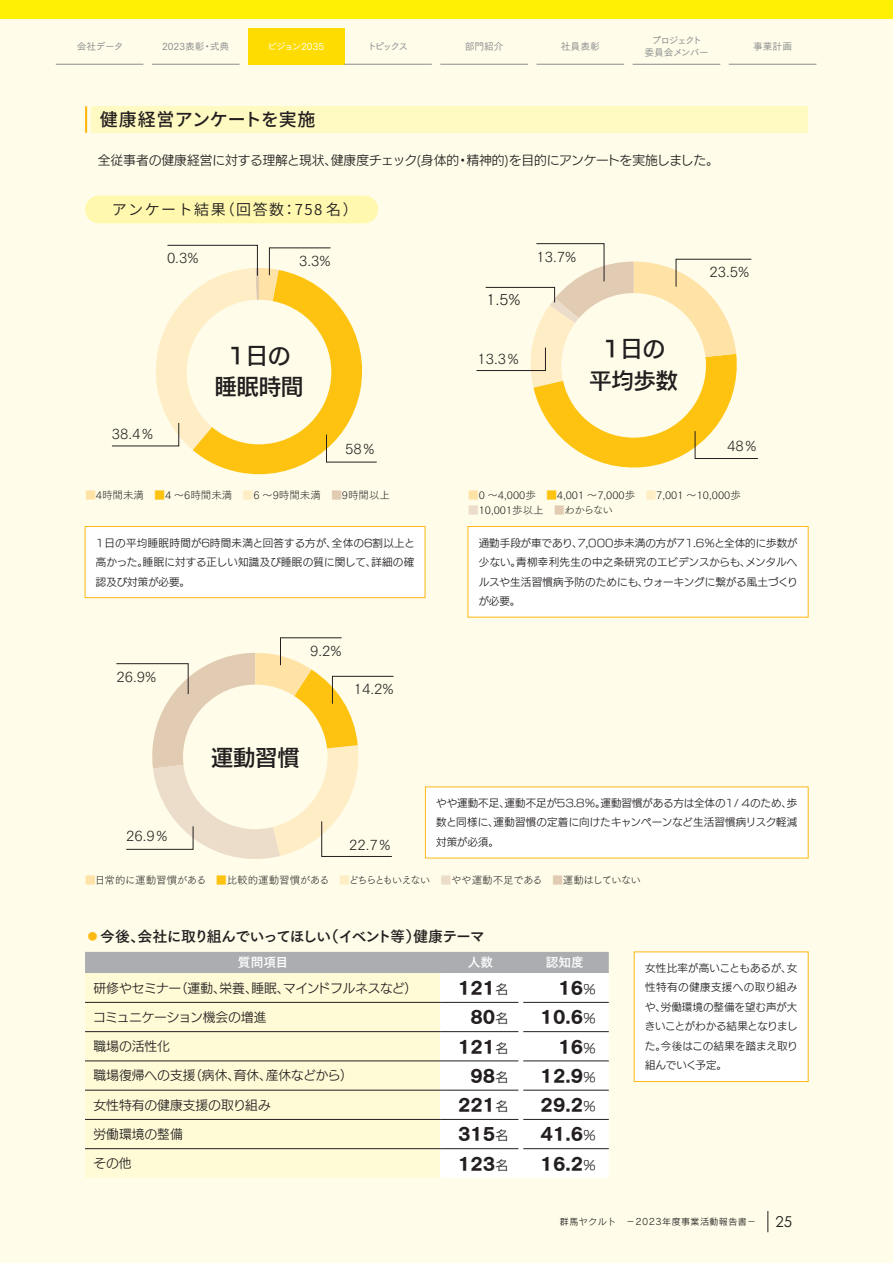
<style>
.page{position:relative;width:893px;height:1263px;background:#fffde9}
.page>*{position:absolute;margin:0;border:0;box-sizing:border-box;transform-origin:0 0}
.t1{font:22.05px/31.5px "New Rodin Pro DB";color:#231f20;text-align:center}
.t2{font:500 18px "Source Han Sans JP";letter-spacing:-.005em;color:#231f20}
.t3{font:16.5px "Tsuku Go Pro H";color:#231f20}
.t4{font:15.3px "Tsuku Go Pro L";color:#231f20}
.t5{font:15px "Tsuku Go Pro B";letter-spacing:-.085em;color:#231f20}
.t6{font:15px "Source Han Sans JP";letter-spacing:.1em;color:#231f20}
.t7{font:15px "Century Gothic Pro";color:#231f20}
.t8{font:14.1px "Tsuku Go Pro L";color:#231f20}
.t9{font:12.75px "New Rodin Pro M";color:#231f20}
.t10{font:12.75px "New Rodin Pro M";letter-spacing:-.025em;color:#231f20}
.t11{font:12.75px "New Rodin Pro M";letter-spacing:-.02em;color:#231f20}
.t12{font:12.75px "Tsuku Go Pro B";color:#fff}
.t13{font:10.5px/19.5px "New Rodin Pro M";color:#231f20;text-align:justify}
.t14{font:10.5px "Tsuku Go Pro L";color:#231f20}
.t15{font:10.5px "Tsuku Go Pro L";letter-spacing:-.045em;color:#231f20}
.t16{font:9.75px "Tsuku Go Pro M";color:#8a8c8f}
.t17{font:9.75px/12px "Tsuku Go Pro M";letter-spacing:-.08em;color:#8a8c8f;text-align:center}
.t18{font:9.75px "Tsuku Go Pro M";letter-spacing:-.05em;color:#fff}
.t19{font:9px "Rodin Pro M";letter-spacing:.05em;color:#231f20}
.s1{color:#ffe2a5}
.s2{color:#fec210}
.s3{color:#feedc5}
.s4{color:#e1cbb3}
.s5{color:#ecdcca}
.s6{font-family:"New Rodin Pro DB";color:#fcb814}
.s7{font-family:"New Rodin Pro M";font-size:12.75px}
</style>
<div class="page">
<div style="left:0;top:0;width:893px;height:19px;background:#fff101"></div>
<div style="left:91px;top:106px;width:717px;height:27px;background:#fffac1"></div>
<hr style="left:85px;top:106px;width:2px;height:27px;background:#fcb814">
<div style="left:85px;top:526px;width:340px;height:72px;background:#fff"></div>
<div style="left:85px;top:526px;width:340px;height:72px;border:1px solid #fcb814"></div>
<div style="left:468px;top:526px;width:340px;height:91px;background:#fff"></div>
<div style="left:468px;top:526px;width:340px;height:91px;border:1px solid #fcb814"></div>
<div style="left:425px;top:787px;width:383px;height:71px;background:#fff"></div>
<div style="left:634px;top:952px;width:174px;height:129px;background:#fff"></div>
<div style="left:85px;top:196px;width:293px;height:27px;background:#fff8ae;border-radius:14px"></div>
<svg style="left:85px;top:952px;width:524px;height:226px;background:#f5f3dc"></svg>
<hr style="left:85px;top:1002px;width:355px;height:1px;background:#231f20">
<hr style="left:440px;top:1002px;width:79px;height:1px;background:#231f20">
<hr style="left:523px;top:1002px;width:86px;height:1px;background:#231f20">
<hr style="left:85px;top:1031px;width:355px;height:1px;background:#231f20">
<hr style="left:440px;top:1031px;width:79px;height:1px;background:#231f20">
<hr style="left:523px;top:1031px;width:86px;height:1px;background:#231f20">
<hr style="left:85px;top:1061px;width:355px;height:1px;background:#231f20">
<hr style="left:440px;top:1061px;width:79px;height:1px;background:#231f20">
<hr style="left:523px;top:1061px;width:86px;height:1px;background:#231f20">
<hr style="left:85px;top:1090px;width:355px;height:1px;background:#231f20">
<hr style="left:440px;top:1090px;width:79px;height:1px;background:#231f20">
<hr style="left:523px;top:1090px;width:86px;height:1px;background:#231f20">
<hr style="left:85px;top:1119px;width:355px;height:1px;background:#231f20">
<hr style="left:440px;top:1119px;width:79px;height:1px;background:#231f20">
<hr style="left:523px;top:1119px;width:86px;height:1px;background:#231f20">
<hr style="left:85px;top:1148px;width:355px;height:1px;background:#231f20">
<hr style="left:440px;top:1148px;width:79px;height:1px;background:#231f20">
<hr style="left:523px;top:1148px;width:86px;height:1px;background:#231f20">
<hr style="left:519px;top:973px;width:4px;height:29px;background:#fff">
<hr style="left:519px;top:1002px;width:4px;height:30px;background:#fff">
<hr style="left:519px;top:1032px;width:4px;height:29px;background:#fff">
<hr style="left:519px;top:1061px;width:4px;height:29px;background:#fff">
<hr style="left:519px;top:1090px;width:4px;height:29px;background:#fff">
<hr style="left:519px;top:1119px;width:4px;height:30px;background:#fff">
<hr style="left:519px;top:1149px;width:4px;height:29px;background:#fff">
<svg style="left:112px;top:244px;width:265px;height:231px"></svg>
<svg style="left:476px;top:243px;width:282px;height:225px"></svg>
<svg style="left:116px;top:637px;width:278px;height:222px"></svg>
<svg style="left:767px;top:1211px;width:1px;height:21px"></svg>
<div style="left:248px;top:28px;width:96px;height:36px;background:#ffdc01"></div>
<hr style="left:56px;top:64px;width:87px;height:1px;background:#8a8c8f">
<hr style="left:152px;top:64px;width:88px;height:1px;background:#8a8c8f">
<hr style="left:344px;top:64px;width:88px;height:1px;background:#8a8c8f">
<hr style="left:440px;top:64px;width:88px;height:1px;background:#8a8c8f">
<hr style="left:536px;top:64px;width:88px;height:1px;background:#8a8c8f">
<hr style="left:633px;top:64px;width:87px;height:1px;background:#8a8c8f">
<hr style="left:729px;top:64px;width:87px;height:1px;background:#8a8c8f">
<p class="t16" style="left:77px;top:38px;width:48px">会社データ</p>
<p class="t16" style="left:162px;top:38px;width:69px">2023表彰・式典</p>
<p class="t18" style="left:267px;top:38px;width:59px">ビジョン2035</p>
<p class="t16" style="left:367px;top:38px;width:43px">トピックス</p>
<p class="t16" style="left:465px;top:38px;width:40px">部門紹介</p>
<p class="t16" style="left:561px;top:38px;width:40px">社員表彰</p>
<p class="t17" style="left:644px;top:33px;width:66px">プロジェクト<br>委員会メンバー</p>
<p class="t16" style="left:753px;top:38px;width:40px">事業計画</p>
<h2 class="t2" style="left:100px;top:110px;width:217px">健康経営アンケートを実施</h2>
<p class="t9" style="left:85px;top:150px;width:635px">　全従事者の健康経営に対する理解と現状、健康度チェック(身体的・精神的)を目的にアンケートを実施しました。</p>
<h3 class="t6" style="left:112px;top:201px;width:247px">アンケート結果（回答数：758 名）</h3>
<h3 class="t8" style="left:167px;top:246px;width:33px">0.3%</h3>
<h3 class="t8" style="left:299px;top:249px;width:33px">3.3%</h3>
<h3 class="t8" style="left:112px;top:422px;width:44px">38.4％</h3>
<h1 class="t1" style="left:215px;top:338px;width:90px">1日の睡眠時間</h1>
<h3 class="t8" style="left:345px;top:437px;width:32px">58％</h3>
<h3 class="t4" style="left:486px;top:287px;width:35px">1.5%</h3>
<h3 class="t8" style="left:477px;top:347px;width:44px">13.3％</h3>
<h3 class="t8" style="left:536px;top:245px;width:41px">13.7%</h3>
<h1 class="t1" style="left:590px;top:331px;width:90px">1日の平均歩数</h1>
<h3 class="t8" style="left:709px;top:260px;width:41px">23.5%</h3>
<h3 class="t8" style="left:727px;top:434px;width:32px">48％</h3>
<p class="t14" style="left:85px;top:486px;width:306px"><span class="s1">■</span>4時間未満　<span class="s2">■</span>4 ～6時間未満　<span class="s3">■</span>6 ～9時間未満　<span class="s4">■</span>9時間以上</p>
<p class="t14" style="left:468px;top:486px;width:285px"><span class="s1">■</span>0 ～4,000歩　<span class="s2">■</span>4,001 ～7,000歩　<span class="s3">■</span>7,001 ～10,000歩　</p>
<p class="t14" style="left:468px;top:501px;width:146px"><span class="s5">■</span>10,001歩以上　<span class="s4">■</span>わからない</p>
<p class="t13" style="left:96px;top:532px;width:321px">1日の平均睡眠時間が6時間未満と回答する方が、全体の6割以上と高かった。睡眠に対する正しい知識及び睡眠の質に関して、詳細の確認及び対策が必要。</p>
<p class="t13" style="left:478px;top:532px;width:321px">通勤手段が車であり、7,000歩未満の方が71.6％と全体的に歩数が少ない。青栁幸利先生の中之条研究のエビデンスからも、メンタルヘルスや生活習慣病予防のためにも、ウォーキングに繋がる風土づくりが必要。</p>
<h3 class="t8" style="left:116px;top:665px;width:41px">26.9%</h3>
<h3 class="t8" style="left:126px;top:824px;width:44px">26.9％</h3>
<h3 class="t8" style="left:310px;top:639px;width:33px">9.2%</h3>
<h3 class="t8" style="left:354px;top:677px;width:41px">14.2%</h3>
<h1 class="t1" style="left:211px;top:740px;width:90px">運動習慣</h1>
<h3 class="t8" style="left:349px;top:833px;width:44px">22.7％</h3>
<p class="t13" style="left:436px;top:792px;width:363px">やや運動不足、運動不足が53.8％。運動習慣がある方は全体の1/ ４のため、歩数と同様に、運動習慣の定着に向けたキャンペーンなど生活習慣病リスク軽減対策が必須。</p>
<p class="t15" style="left:85px;top:871px;width:557px"><span class="s1">■</span>日常的に運動習慣がある　<span class="s2">■</span>比較的運動習慣がある　<span class="s3">■</span>どちらともいえない　<span class="s5">■</span>やや運動不足である　<span class="s4">■</span>運動はしていない</p>
<h3 class="t5" style="left:85px;top:923px;width:401px"><span class="s6">◦</span>今後、会社に取り組んでいってほしい（イベント等）健康テーマ</h3>
<p class="t12" style="left:238px;top:951px;width:52px">質問項目</p>
<p class="t12" style="left:468px;top:951px;width:27px">人数</p>
<p class="t12" style="left:546px;top:951px;width:40px">認知度</p>
<p class="t10" style="left:94px;top:977px;width:325px">研修やセミナー（運動、栄養、睡眠、マインドフルネスなど）</p>
<h3 class="t3" style="left:458px;top:979px;width:52px">121<span class="s7">名</span></h3>
<h3 class="t3" style="left:558px;top:979px;width:39px">16<span class="s7">％</span></h3>
<p class="t11" style="left:93px;top:1006px;width:175px">コミュニケーション機会の増進</p>
<h3 class="t3" style="left:470px;top:1008px;width:39px">80<span class="s7">名</span></h3>
<h3 class="t3" style="left:541px;top:1008px;width:57px">10.6<span class="s7">％</span></h3>
<p class="t9" style="left:94px;top:1035px;width:78px">職場の活性化</p>
<h3 class="t3" style="left:458px;top:1037px;width:52px">121<span class="s7">名</span></h3>
<h3 class="t3" style="left:558px;top:1037px;width:39px">16<span class="s7">％</span></h3>
<p class="t9" style="left:94px;top:1065px;width:261px">職場復帰への支援（病休、育休、産休などから）</p>
<h3 class="t3" style="left:470px;top:1066px;width:39px">98<span class="s7">名</span></h3>
<h3 class="t3" style="left:541px;top:1066px;width:57px">12.9<span class="s7">％</span></h3>
<p class="t9" style="left:94px;top:1094px;width:179px">女性特有の健康支援の取り組み</p>
<h3 class="t3" style="left:458px;top:1096px;width:52px">221<span class="s7">名</span></h3>
<h3 class="t3" style="left:541px;top:1096px;width:57px">29.2<span class="s7">％</span></h3>
<p class="t9" style="left:94px;top:1123px;width:91px">労働環境の整備</p>
<h3 class="t3" style="left:458px;top:1125px;width:52px">315<span class="s7">名</span></h3>
<h3 class="t3" style="left:541px;top:1125px;width:57px">41.6<span class="s7">％</span></h3>
<p class="t9" style="left:94px;top:1152px;width:40px">その他</p>
<h3 class="t3" style="left:458px;top:1154px;width:52px">123<span class="s7">名</span></h3>
<h3 class="t3" style="left:541px;top:1154px;width:57px">16.2<span class="s7">％</span></h3>
<p class="t13" style="left:645px;top:957px;width:154px">女性比率が高いこともあるが、女性特有の健康支援への取り組みや、労働環境の整備を望む声が大きいことがわかる結果となりました。今後はこの結果を踏まえ取り組んでいく予定。</p>
<p class="t19" style="left:560px;top:1215px;width:198px">群馬ヤクルト　－2023年度事業活動報告書－</p>
<h3 class="t7" style="left:776px;top:1212px;width:18px">25</h3>
</div>
